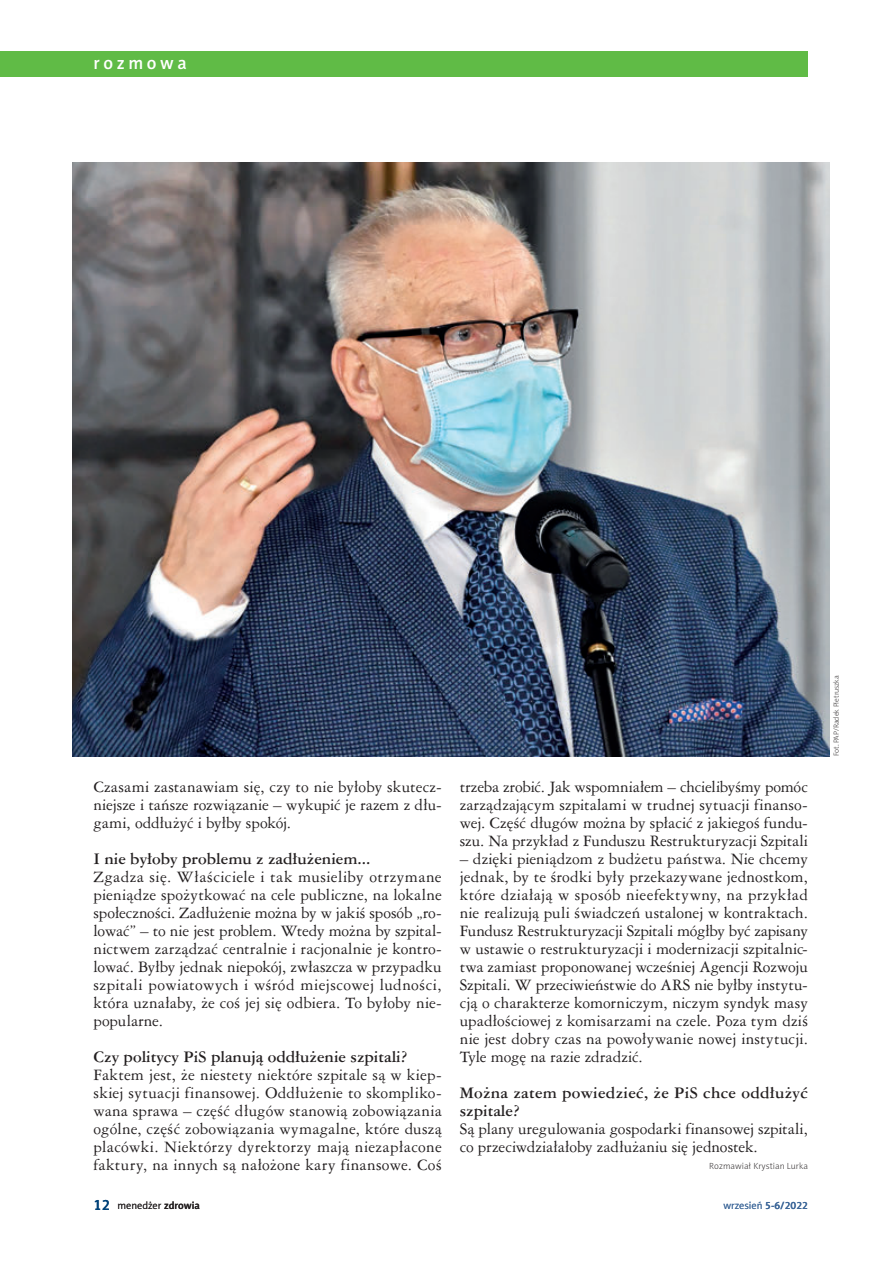
<style>
.page{position:relative;width:893px;height:1263px;background:#fff}
.page>*{position:absolute;margin:0;border:0;box-sizing:border-box;transform-origin:0 0}
.Belka_lewa{font:18px "Naomi Sans EFN Medium";letter-spacing:.2em;color:#fff}
.tekst_bez_wciecia{font:15px/18px "Ameri Garmnd PL";letter-spacing:.005em;color:#231f20;text-align:justify}
.Wywiad_pytanie{font:700 15px "Ameri Garmnd PL";color:#231f20}
.Wywiad_pytanie-2{font:700 15px/18px "Ameri Garmnd PL";letter-spacing:.02em;color:#231f20}
.t1{font:15px "Naomi Sans EFN Medium";color:#004279}
.t2{font:10.5px "Naomi Sans EFN Light";color:#3d6799}
.t3{font:10.5px "Naomi Sans EFN Light";color:#231f20}
.autor_gora_1{font:9px "Naomi Sans EFN Thin";letter-spacing:.01em;color:#231f20}
.fot_autor{font:7.5px "Naomi Sans EFN Thin";color:#231f20}
.s1{font-family:"Naomi Sans EFN Medium"}
</style>
<div class="page">
<div style="left:0;top:51px;width:808px;height:26px;background:#60bb46"></div>
<img style="left:72px;top:162px;width:757px;height:594px">
<p class="Belka_lewa" style="left:94px;top:52px;width:95px">rozmowa</p>
<p class="tekst_bez_wciecia" style="left:94px;top:777px;width:350px">Czasami zastanawiam się, czy to nie byłoby skutecz&shy;niejsze i tańsze rozwiązanie – wykupić je razem z dłu&shy;gami, oddłużyć i byłby spokój.</p>
<p class="Wywiad_pytanie" style="left:94px;top:848px;width:278px">I nie byłoby problemu z zadłużeniem...</p>
<p class="tekst_bez_wciecia" style="left:94px;top:867px;width:350px">Zgadza się. Właściciele i tak musieliby otrzymane pieniądze spożytkować na cele publiczne, na lokalne społeczności. Zadłużenie można by w jakiś sposób „ro&shy;lować” – to nie jest problem. Wtedy można by szpital&shy;nictwem zarządzać centralnie i racjonalnie je kontro&shy;lować. Byłby jednak niepokój, zwłaszcza w przypadku szpitali powiatowych i wśród miejscowej ludności, która uznałaby, że coś jej się odbiera. To byłoby nie&shy;popularne.</p>
<p class="Wywiad_pytanie" style="left:94px;top:1046px;width:315px">Czy politycy PiS planują oddłużenie szpitali?</p>
<p class="tekst_bez_wciecia" style="left:94px;top:1065px;width:350px">Faktem jest, że niestety niektóre szpitale są w kiep&shy;skiej sytuacji finansowej. Oddłużenie to skompliko&shy;wana sprawa – część długów stanowią zobowiązania ogólne, część zobowiązania wymagalne, które duszą placówki. Niektórzy dyrektorzy mają niezapłacone faktury, na innych są nałożone kary finansowe. Coś</p>
<p class="tekst_bez_wciecia" style="left:460px;top:777px;width:350px">trzeba zrobić. Jak wspomniałem – chcielibyśmy pomóc zarządzającym szpitalami w trudnej sytuacji finanso&shy;wej. Część długów można by spłacić z jakiegoś fundu&shy;szu. Na przykład z Funduszu Restrukturyzacji Szpitali</p>
<p class="tekst_bez_wciecia" style="left:460px;top:849px;width:350px">– dzięki pieniądzom z budżetu państwa. Nie chcemy jednak, by te środki były przekazywane jednostkom, które działają w sposób nieefektywny, na przykład nie realizują puli świadczeń ustalonej w kontraktach.<br>Fundusz Restrukturyzacji Szpitali mógłby być zapisany w ustawie o restrukturyzacji i modernizacji szpitalnic&shy;twa zamiast proponowanej wcześniej Agencji Rozwoju Szpitali. W przeciwieństwie do ARS nie byłby instytu&shy;cją o charakterze komorniczym, niczym syndyk masy upadłościowej z komisarzami na czele. Poza tym dziś nie jest dobry czas na powoływanie nowej instytucji.<br>Tyle mogę na razie zdradzić.</p>
<p class="Wywiad_pytanie-2" style="left:460px;top:1083px;width:350px">Można zatem powiedzieć, że PiS chce oddłużyć szpitale?</p>
<p class="tekst_bez_wciecia" style="left:460px;top:1119px;width:350px">Są plany uregulowania gospodarki finansowej szpitali, co przeciwdziałałoby zadłużaniu się jednostek.</p>
<p class="autor_gora_1" style="left:709px;top:1161px;width:100px">Rozmawiał Krystian Lurka</p>
<p class="t1" style="left:94px;top:1196px;width:18px">12</p>
<p class="t3" style="left:118px;top:1199px;width:84px">menedżer <span class="s1">zdrowia</span></p>
<p class="t2" style="left:723px;top:1199px;width:86px">wrzesień <span class="s1">5-6/2022</span></p>
<p class="fot_autor" style="left:832px;top:756px;width:82px;rotate:-90deg">Fot. PAP/Radek Pietruszka</p>
</div>
